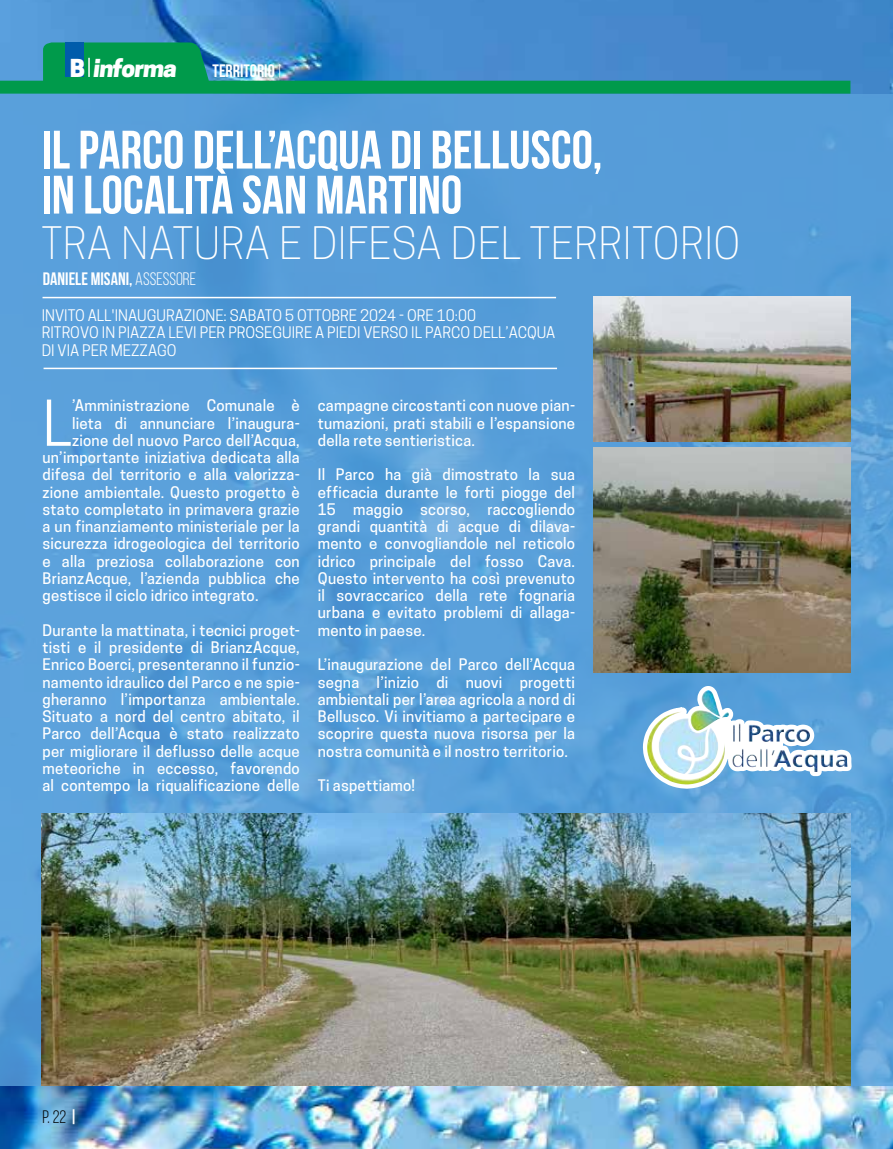
<style>
.page{position:relative;width:893px;height:1149px;background:#fff}
.page>*{position:absolute;margin:0;border:0;box-sizing:border-box;transform-origin:0 0}
.t1{font:59.25px "Cooper Hewitt";color:#fff}
.t2{font:700 54px/45px "Bebas Neue";color:#fff}
.t3{font:300 42px "Cooper Hewitt";letter-spacing:.01em;color:#fff}
.t4{font:800 23.25px "Cooper Hewitt";color:#fff;scale:1.05 1}
.t5{font:700 18px "Bebas Neue";color:#fff}
.t6{font:18px "Bebas Neue";color:#000}
.t7{font:500 15px/17.2px "Cooper Hewitt";letter-spacing:.015em;color:#fff;text-align:justify}
.t8{font:15px "Cooper Hewitt";color:#fff}
.s1{font-weight:400}
.s2{font-weight:700;color:#fff}
</style>
<div class="page">
<img style="left:0;top:0;width:893px;height:1148px">
<div style="left:0;top:94px;width:893px;height:991px;background:#5aa1dc"></div>
<svg style="left:0;top:42px;width:850px;height:52px;background:#2a909b"></svg>
<div style="left:66px;top:42px;width:18px;height:35px;background:#005cab"></div>
<svg style="left:88px;top:58px;width:2px;height:19px"></svg>
<hr style="left:43px;top:297px;width:513px;height:1px;background:#fff">
<hr style="left:44px;top:367px;width:513px;height:2px;background:#fff">
<img style="left:42px;top:813px;width:808px;height:272px">
<img style="left:593px;top:448px;width:257px;height:224px">
<svg style="left:637px;top:648px;width:223px;height:206px"></svg>
<div style="left:710px;top:719px;width:21px;height:22px;background:#fff"></div>
<svg style="left:729px;top:737px;width:54px;height:21px"></svg>
<img style="left:647px;top:690px;width:82px;height:94px">
<img style="left:593px;top:297px;width:257px;height:144px">
<h3 class="t4" style="left:70px;top:54px;width:106px">B informa</h3>
<p class="t5" style="left:213px;top:61px;width:71px">TERRITORIO <span class="s1">|</span></p>
<h2 class="t2" style="left:42px;top:127px;width:562px">IL PARCO DELL’ACQUA DI BELLUSCO,<br>IN LOCALITÀ SAN MARTINO</h2>
<h3 class="t3" style="left:42px;top:218px;width:700px">TRA NATURA E DIFESA DEL TERRITORI O</h3>
<p class="t5" style="left:43px;top:269px;width:155px">DANIELE MISANI, <span class="s1">ASSESSORE</span></p>
<p class="t8" style="left:42px;top:306px;width:7px">INVI</p>
<p class="t8" style="left:68px;top:306px;width:57px">TO ALL'INAUGURA</p>
<p class="t8" style="left:184px;top:306px;width:56px">ZIONE: SABA</p>
<p class="t8" style="left:265px;top:306px;width:67px">TO 5 OTTOBR</p>
<p class="t8" style="left:349px;top:306px;width:129px">E 2024 - ORE 10:00</p>
<p class="t8" style="left:42px;top:324px;width:30px">RITROVO</p>
<p class="t8" style="left:102px;top:324px;width:136px">IN PIAZZA LEVI PER PROS</p>
<p class="t8" style="left:264px;top:324px;width:17px">EGUIR</p>
<p class="t8" style="left:304px;top:324px;width:87px">E APIEDI VERSO</p>
<p class="t8" style="left:411px;top:324px;width:32px">IL PARCO</p>
<p class="t8" style="left:473px;top:324px;width:74px">DELL’ACQUA</p>
<p class="t8" style="left:42px;top:341px;width:117px">DI VIA PER MEZZAGO</p>
<h1 class="t1" style="left:43px;top:388px;width:31px">L</h1>
<p class="t7" style="left:72px;top:397px;width:229px">’Amministrazione Comunale è</p>
<p class="t7" style="left:72px;top:414px;width:229px">lieta di annunciare l’inaugura-</p>
<p class="t7" style="left:72px;top:431px;width:229px">zione del nuovo Parco dell’Acqua,</p>
<p class="t7" style="left:43px;top:448px;width:259px">un’importante iniziativa dedicata alla</p>
<p class="t7" style="left:43px;top:466px;width:259px">difesa del territorio e alla valorizza-</p>
<p class="t7" style="left:43px;top:483px;width:259px">zione ambientale. Questo progetto è</p>
<p class="t7" style="left:43px;top:500px;width:259px">stato completato in primavera grazie</p>
<p class="t7" style="left:43px;top:517px;width:259px">a un finanziamento ministeriale per la</p>
<p class="t7" style="left:43px;top:535px;width:259px">sicurezza idrogeologica del territorio</p>
<p class="t7" style="left:43px;top:552px;width:259px">e alla preziosa collaborazione con</p>
<p class="t7" style="left:43px;top:569px;width:259px">BrianzAcque, l’azienda pubblica che</p>
<p class="t7" style="left:43px;top:586px;width:217px">gestisce il ciclo idrico integrato.</p>
<p class="t7" style="left:43px;top:621px;width:259px">Durante la mattinata, i tecnici proget&shy;tisti e il presidente di BrianzAcque, Enrico Boerci, presenteranno il funzio&shy;namento idraulico del Parco e ne spie&shy;gheranno l’importanza ambientale.<br>Situato a nord del centro abitato, il Parco dell’Acqua è stato realizzato per migliorare il deflusso delle acque meteoriche in eccesso, favorendo al contempo la riqualificazione delle</p>
<p class="t7" style="left:318px;top:397px;width:259px">campagne circostanti con nuove pian&shy;tumazioni, prati stabili e l’espansione della rete sentieristica.</p>
<p class="t7" style="left:318px;top:466px;width:259px">Il Parco ha già dimostrato la sua efficacia durante le forti piogge del 15 maggio scorso, raccogliendo grandi quantità di acque di dilava&shy;mento e convogliandole nel reticolo idrico principale del fosso Cava.<br>Questo intervento ha così prevenuto il sovraccarico della rete fognaria urbana e evitato problemi di allaga&shy;mento in paese.</p>
<p class="t7" style="left:318px;top:655px;width:259px">L’inaugurazione del Parco dell’Acqua segna l’inizio di nuovi progetti ambientali per l’area agricola a nord di Bellusco. Vi invitiamo a partecipare e scoprire questa nuova risorsa per la nostra comunità e il nostro territorio.</p>
<p class="t7" style="left:318px;top:776px;width:99px">Ti aspettiamo!</p>
<p class="t6" style="left:43px;top:1106px;width:37px">p. 22 <span class="s2">|</span></p>
</div>
